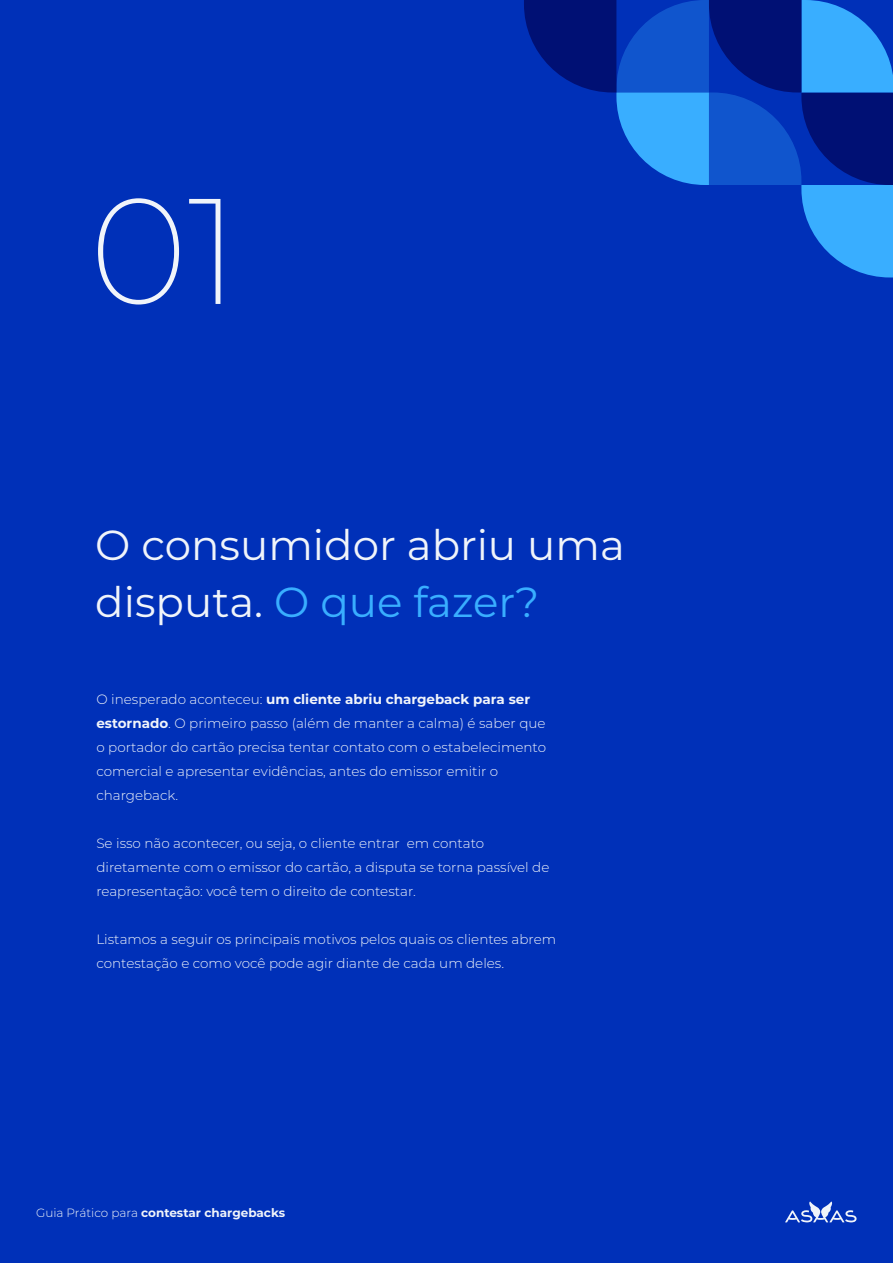
<style>
.page{position:relative;width:893px;height:1263px;background:#0030b8}
.page>*{position:absolute;margin:0;border:0;box-sizing:border-box;transform-origin:0 0}
.t1{font:200 150px "Montserrat";color:#f0f4fa}
.t2{font:42px/57px "Montserrat";color:#f0f4fa}
.t3{font:300 13.5px/24px "Montserrat";color:#f0f4fa}
.t4{font:700 12px "Montserrat";color:#f0f4fa}
.s1{color:#39aeff}
.s2{font-weight:700}
.s3{font-weight:300}
</style>
<div class="page">
<svg style="left:524px;top:0;width:369px;height:277px"></svg>
<svg style="left:785px;top:1201px;width:72px;height:21px"></svg>
<h1 class="t1" style="left:90px;top:150px;width:152px">01</h1>
<h2 class="t2" style="left:95px;top:516px;width:531px">O consumidor abriu uma disputa. <span class="s1">O que fazer?</span></h2>
<p class="t3" style="left:96px;top:687px;width:451px">O inesperado aconteceu: <span class="s2">um cliente abriu chargeback para ser estornado</span>. O primeiro passo (além de manter a calma) é saber que o portador do cartão precisa tentar contato com o estabelecimento comercial e apresentar evidências, antes do emissor emitir o chargeback.</p>
<p class="t3" style="left:96px;top:831px;width:454px">Se isso não acontecer, ou seja, o cliente entrar em contato diretamente com o emissor do cartão, a disputa se torna passível de reapresentação: você tem o direito de contestar.</p>
<p class="t3" style="left:96px;top:927px;width:461px">Listamos a seguir os principais motivos pelos quais os clientes abrem contestação e como você pode agir diante de cada um deles.</p>
<p class="t4" style="left:36px;top:1204px;width:251px"><span class="s3">Guia Prático para</span> contestar chargebacks</p>
</div>
